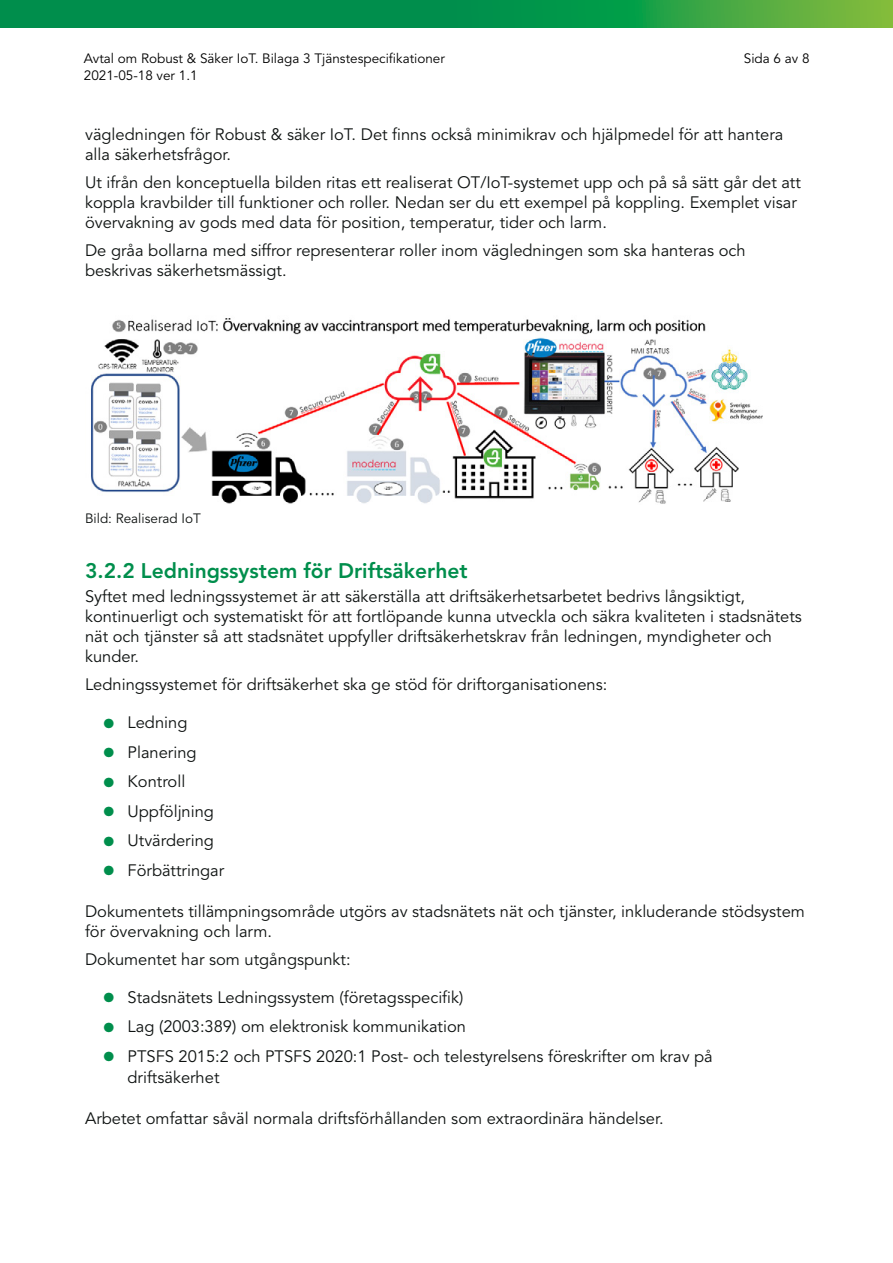
<style>
.page{position:relative;width:893px;height:1263px;background:#fff}
.page>*{position:absolute;margin:0;border:0;box-sizing:border-box;transform-origin:0 0}
.t1{font:800 21px "Avenir LT Std";color:#008e4c}
.p_efter_H1{font:16.5px/19.8px "Avenir LT Std";color:#0e1211}
.bullets{font:16.5px/21px "Avenir LT Std";color:#0e1211}
.t2{font:13.5px "Avenir LT Std";color:#000}
.P_mini{font:13.5px "Avenir LT Std";color:#0e1211}
.s1{font-weight:800;font-size:27px;color:#008e4c}
</style>
<div class="page">
<svg style="left:0;top:0;width:893px;height:28px;background:#179848"></svg>
<img style="left:91px;top:318px;width:672px;height:186px">
<p class="t2" style="left:84px;top:51px;width:363px">Avtal om Robust &amp; Säker IoT. Bilaga 3 Tjänstespecifikationer</p>
<p class="t2" style="left:744px;top:51px;width:67px">Sida 6 av 8</p>
<p class="t2" style="left:84px;top:67px;width:115px">2021-05-18 ver 1.1</p>
<p class="p_efter_H1" style="left:85px;top:125px;width:700px">vägledningen för Robust &amp; säker IoT. Det finns också minimikrav och hjälpmedel för att hantera alla säkerhetsfrågor.</p>
<p class="p_efter_H1" style="left:85px;top:173px;width:717px">Ut ifrån den konceptuella bilden ritas ett realiserat OT/IoT-systemet upp och på så sätt går det att koppla kravbilder till funktioner och roller. Nedan ser du ett exempel på koppling. Exemplet visar övervakning av gods med data för position, temperatur, tider och larm.</p>
<p class="p_efter_H1" style="left:85px;top:241px;width:662px">De gråa bollarna med siffror representerar roller inom vägledningen som ska hanteras och beskrivas säkerhetsmässigt.</p>
<p class="P_mini" style="left:85px;top:511px;width:117px">Bild: Realiserad IoT</p>
<h2 class="t1" style="left:85px;top:559px;width:384px">3.2.2 Ledningssystem för Driftsäkerhet</h2>
<p class="p_efter_H1" style="left:85px;top:587px;width:718px">Syftet med ledningssystemet är att säkerställa att driftsäkerhetsarbetet bedrivs långsiktigt, kontinuerligt och systematiskt för att fortlöpande kunna utveckla och säkra kvaliteten i stadsnätets nät och tjänster så att stadsnätet uppfyller driftsäkerhetskrav från ledningen, myndigheter och kunder.</p>
<p class="p_efter_H1" style="left:85px;top:675px;width:524px">Ledningssystemet för driftsäkerhet ska ge stöd för driftorganisationens:</p>
<p class="bullets" style="left:102px;top:712px;width:87px"><span class="s1">•</span> Ledning</p>
<p class="bullets" style="left:102px;top:742px;width:96px"><span class="s1">•</span> Planering</p>
<p class="bullets" style="left:102px;top:771px;width:85px"><span class="s1">•</span> Kontroll</p>
<p class="bullets" style="left:102px;top:801px;width:113px"><span class="s1">•</span> Uppföljning</p>
<p class="bullets" style="left:102px;top:830px;width:113px"><span class="s1">•</span> Utvärdering</p>
<p class="bullets" style="left:102px;top:860px;width:124px"><span class="s1">•</span> Förbättringar</p>
<p class="p_efter_H1" style="left:85px;top:901px;width:721px">Dokumentets tillämpningsområde utgörs av stadsnätets nät och tjänster, inkluderande stödsystem för övervakning och larm.</p>
<p class="p_efter_H1" style="left:85px;top:950px;width:267px">Dokumentet har som utgångspunkt:</p>
<p class="bullets" style="left:102px;top:987px;width:363px"><span class="s1">•</span> Stadsnätets Ledningssystem (företagsspecifik)</p>
<p class="bullets" style="left:102px;top:1016px;width:365px"><span class="s1">•</span> Lag (2003:389) om elektronisk kommunikation</p>
<p class="bullets" style="left:128px;top:1046px;width:587px;text-indent:-26px"><span class="s1">•</span> PTSFS 2015:2 och PTSFS 2020:1 Post- och telestyrelsens föreskrifter om krav på driftsäkerhet</p>
<p class="p_efter_H1" style="left:85px;top:1109px;width:580px">Arbetet omfattar såväl normala driftsförhållanden som extraordinära händelser.</p>
</div>
